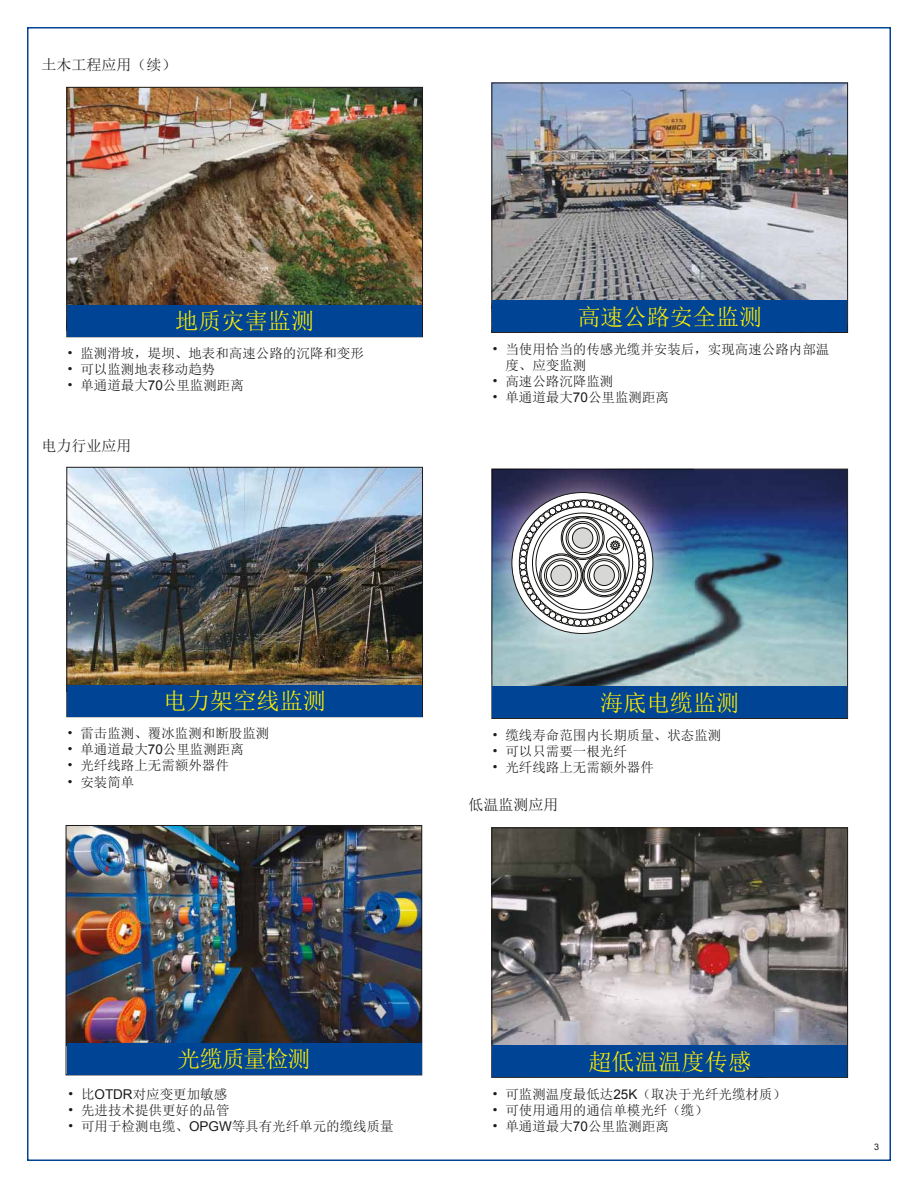
<style>
.page{position:relative;width:918px;height:1188px;background:#fff}
.page>*{position:absolute;margin:0;border:0;box-sizing:border-box;transform-origin:0 0}
.t1{font:23.25px "Sim Sun";color:#ffed00}
.t2{font:23.1px "Sim Sun";color:#ffed00}
.t3{font:15px "Sim Sun";color:#1c1b1a}
.t4{font:13.5px/16.2px "Sim Sun";color:#1c1b1a}
.t5{font:9px "Arial";color:#1c1b1a}
.s1{font-family:"Arial"}
</style>
<div class="page">
<img style="left:493px;top:84px;width:353px;height:217px">
<div style="left:491px;top:82px;width:357px;height:251px;border:1px solid #1c1b1a"></div>
<div style="left:492px;top:301px;width:355px;height:31px;background:#004595"></div>
<img style="left:68px;top:89px;width:353px;height:216px">
<div style="left:66px;top:87px;width:357px;height:250px;border:1px solid #1c1b1a"></div>
<div style="left:67px;top:305px;width:355px;height:31px;background:#004595"></div>
<img style="left:68px;top:827px;width:352px;height:216px">
<div style="left:66px;top:825px;width:356px;height:250px;border:1px solid #1c1b1a"></div>
<div style="left:67px;top:1043px;width:354px;height:31px;background:#004595"></div>
<svg style="left:491px;top:469px;width:357px;height:250px"></svg>
<img style="left:492px;top:469px;width:202px;height:206px">
<svg style="left:512px;top:493px;width:141px;height:141px"></svg>
<div style="left:492px;top:687px;width:355px;height:31px;background:#004595"></div>
<img style="left:68px;top:469px;width:353px;height:216px">
<div style="left:66px;top:467px;width:357px;height:250px;border:1px solid #1c1b1a"></div>
<div style="left:67px;top:685px;width:355px;height:31px;background:#004595"></div>
<img style="left:493px;top:829px;width:353px;height:217px">
<div style="left:491px;top:827px;width:357px;height:251px;border:1px solid #1c1b1a"></div>
<div style="left:492px;top:1046px;width:355px;height:31px;background:#004595"></div>
<p class="t3" style="left:41px;top:58px;width:136px">土木工程应用（续）</p>
<h1 class="t1" style="left:175px;top:309px;width:141px">地质灾害监测</h1>
<p class="t4" style="left:67px;top:345px;width:298px">• 监测滑坡，堤坝、地表和高速公路的沉降和变形</p>
<p class="t4" style="left:67px;top:361px;width:150px">• 可以监测地表移动趋势</p>
<p class="t4" style="left:67px;top:377px;width:179px">• 单通道最大<span class="s1">70</span>公里监测距离</p>
<p class="t3" style="left:41px;top:438px;width:91px">电力行业应用</p>
<h2 class="t2" style="left:577px;top:305px;width:186px">高速公路安全监测</h2>
<p class="t4" style="left:505px;top:341px;width:325px;text-indent:-14px">• 当使用恰当的传感光缆并安装后，实现高速公路内部温度、应变监测</p>
<p class="t4" style="left:492px;top:373px;width:123px">• 高速公路沉降监测</p>
<p class="t4" style="left:492px;top:389px;width:179px">• 单通道最大<span class="s1">70</span>公里监测距离</p>
<h1 class="t1" style="left:163px;top:689px;width:164px">电力架空线监测</h1>
<p class="t4" style="left:67px;top:725px;width:204px">• 雷击监测、覆冰监测和断股监测</p>
<p class="t4" style="left:67px;top:741px;width:179px">• 单通道最大<span class="s1">70</span>公里监测距离</p>
<p class="t4" style="left:67px;top:757px;width:163px">• 光纤线路上无需额外器件</p>
<p class="t4" style="left:67px;top:774px;width:69px">• 安装简单</p>
<h1 class="t1" style="left:600px;top:691px;width:141px">海底电缆监测</h1>
<p class="t4" style="left:492px;top:727px;width:231px">• 缆线寿命范围内长期质量、状态监测</p>
<p class="t4" style="left:492px;top:743px;width:136px">• 可以只需要一根光纤</p>
<p class="t4" style="left:492px;top:759px;width:163px">• 光纤线路上无需额外器件</p>
<p class="t3" style="left:469px;top:797px;width:91px">低温监测应用</p>
<h2 class="t2" style="left:177px;top:1047px;width:135px">光缆质量检测</h2>
<p class="t4" style="left:68px;top:1086px;width:161px">• 比<span class="s1">OTDR</span>对应变更加敏感</p>
<p class="t4" style="left:68px;top:1102px;width:163px">• 先进技术提供更好的品管</p>
<p class="t4" style="left:68px;top:1118px;width:328px">• 可用于检测电缆、<span class="s1">OPGW</span>等具有光纤单元的缆线质量</p>
<h1 class="t1" style="left:588px;top:1050px;width:164px">超低温温度传感</h1>
<p class="t4" style="left:492px;top:1086px;width:296px">• 可监测温度最低达<span class="s1">25K</span>（取决于光纤光缆材质）</p>
<p class="t4" style="left:492px;top:1102px;width:217px">• 可使用通用的通信单模光纤（缆）</p>
<p class="t4" style="left:492px;top:1118px;width:179px">• 单通道最大<span class="s1">70</span>公里监测距离</p>
<p class="t5" style="left:874px;top:1142px;width:7px">3</p>
</div>
